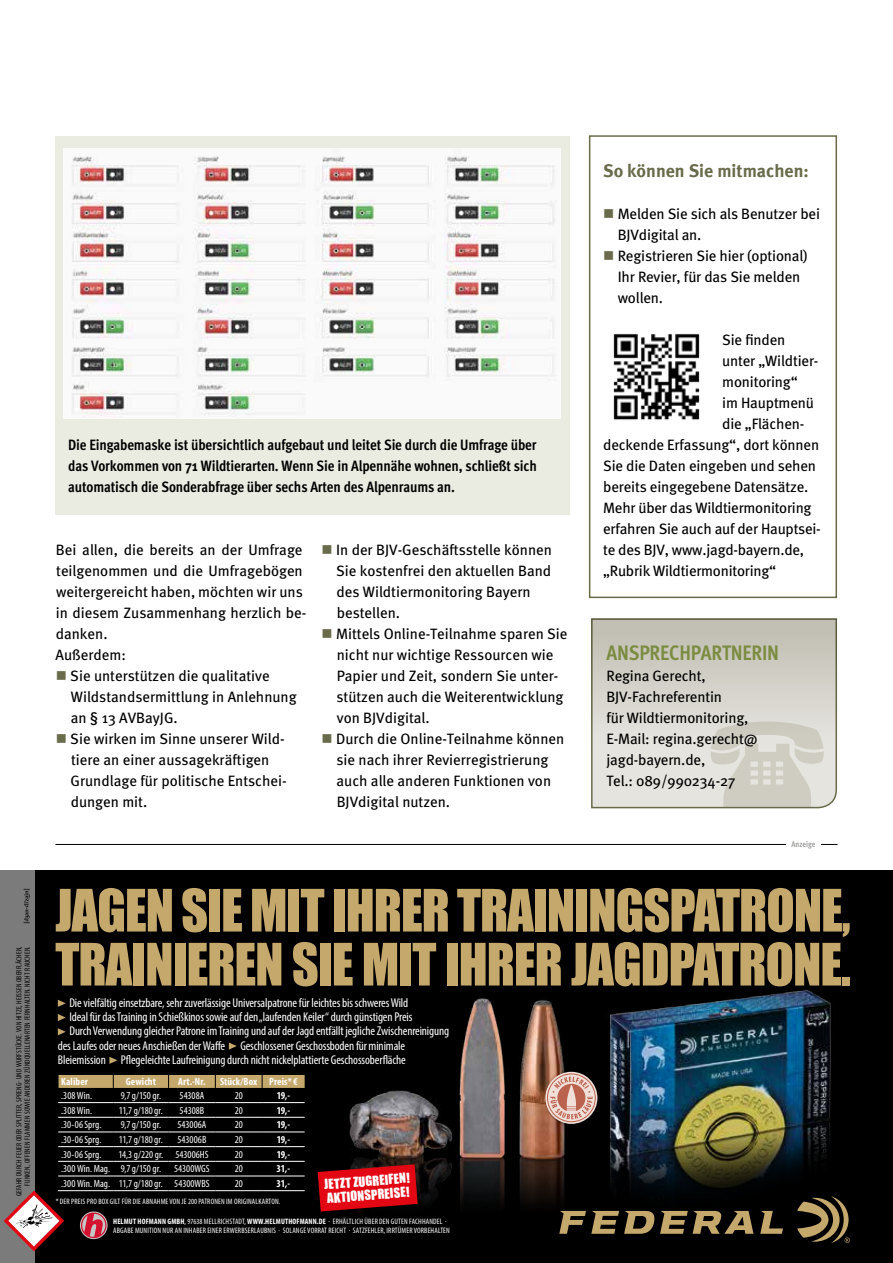
<style>
.page{position:relative;width:893px;height:1263px;background:#fff}
.page>*{position:absolute;margin:0;border:0;box-sizing:border-box;transform-origin:0 0}
.t1{font:54px/54px "Impact";letter-spacing:-.02em;color:#c5a86c}
.t2{font:700 21px "Meta Cond";letter-spacing:-.01em;color:#7b8c41}
.t3{font:18px "Meta Bold LF";color:#6a6b4b}
.t4{font:15px/21px "Meta";color:#000}
.t5{font:700 15px/21px "Meta Cond";letter-spacing:-.01em;color:#000;text-align:justify}
.t6{font:condensed 12.75px "Myriad Pro";letter-spacing:-.01em;color:#fff}
.t7{font:12.75px/14px "Impact";color:#fff}
.t8{font:condensed 10.5px "Myriad Pro";letter-spacing:.005em;color:#fff}
.t9{font:700 condensed 10.5px "Myriad Pro";letter-spacing:.005em;color:#fff}
.t10{font:700 8.25px "Meta Cond";color:#9d9d9c;scale:.96 1}
.t11{font:condensed 7.8px/9px "Myriad Pro";letter-spacing:.02em;color:#fff}
.t12{font:condensed 7.5px/8.2px "Myriad Pro";letter-spacing:.015em;color:#000;text-align:right}
.s1{color:#6a6b4b}
.s2{font-weight:700}
</style>
<div class="page">
<div style="left:55px;top:136px;width:515px;height:378px;background:#ebece1"></div>
<img style="left:64px;top:149px;width:496px;height:269px">
<div style="left:589px;top:135px;width:248px;height:463px;border:2px solid #6a6b4b"></div>
<svg style="left:591px;top:744px;width:246px;height:65px;background:#dbd9d1"></svg>
<svg style="left:591px;top:618px;width:246px;height:126px;background:#ceccc3"></svg>
<img style="left:613px;top:334px;width:87px;height:86px">
<hr style="left:55px;top:844px;width:782px;height:1px;background:#000">
<div style="left:786px;top:837px;width:35px;height:12px;background:#fff"></div>
<div style="left:0;top:870px;width:893px;height:393px;background:#000"></div>
<div style="left:0;top:870px;width:34px;height:393px;background:#7c7b7b"></div>
<img style="left:609px;top:990px;width:222px;height:203px">
<img style="left:349px;top:998px;width:216px;height:208px">
<svg style="left:58px;top:1000px;width:8px;height:7px"></svg>
<svg style="left:58px;top:1014px;width:8px;height:7px"></svg>
<svg style="left:58px;top:1028px;width:8px;height:7px"></svg>
<svg style="left:229px;top:1042px;width:8px;height:7px"></svg>
<svg style="left:109px;top:1057px;width:8px;height:7px"></svg>
<svg style="left:24px;top:889px;width:6px;height:34px"></svg>
<svg style="left:4px;top:1075px;width:301px;height:176px"></svg>
<svg style="left:318px;top:1164px;width:100px;height:47px;background:#bb0610"></svg>
<div style="left:544px;top:1071px;width:57px;height:57px;background:#000;opacity:.5"></div>
<svg style="left:545px;top:1072px;width:52px;height:52px"></svg>
<svg style="left:547px;top:1074px;width:48px;height:48px"></svg>
<div style="left:547px;top:1074px;width:49px;height:48px;border:1px solid #bb624f;border-radius:50%"></div>
<svg style="left:550px;top:1076px;width:43px;height:43px;background:#d3a498"></svg>
<svg style="left:559px;top:1196px;width:291px;height:47px"></svg>
<p class="t12" style="left:15px;top:1196px;width:251px;rotate:-90deg">GEFAHR DURCH FEUER ODER SPLITTER, SPRENG- UND WURFSTÜCKE. VON HITZE, HEISSEN OBERFLÄCHEN,<br>FUNKEN, OFFENEN FLAMMEN SOWIE ANDEREN ZÜNDQUELLENARTEN FERNHALTEN. NICHT RAUCHEN.</p>
<p class="t5" style="left:68px;top:434px;width:470px">Die Eingabemaske ist übersichtlich aufgebaut und leitet Sie durch die Umfrage über das Vorkommen von 71 Wildtierarten. Wenn Sie in Alpennähe wohnen, schließt sich automatisch die Sonderabfrage über sechs Arten des Alpenraums an.</p>
<p class="t4" style="left:56px;top:539px;width:252px">Bei allen, die bereits an der Umfrage teilgenommen und die Umfragebögen weitergereicht haben, möchten wir uns in diesem Zusammenhang herzlich be&shy;danken.<br>Außerdem:</p>
<p class="t4" style="left:71px;top:665px;width:227px;text-indent:-15px"><span class="s1">■</span> Sie unterstützen die qualitative<br>Wildstandsermittlung in Anlehnung an § 13 AVBayJG.</p>
<p class="t4" style="left:70px;top:728px;width:218px;text-indent:-15px"><span class="s1">■</span> Sie wirken im Sinne unserer Wild&shy;tiere an einer aussagekräftigen<br>Grundlage für politische Entschei&shy;dungen mit.</p>
<p class="t4" style="left:336px;top:539px;width:217px;text-indent:-15px"><span class="s1">■</span> In der BJV-Geschäftsstelle können<br>Sie kostenfrei den aktuellen Band des Wildtiermonitoring Bayern bestellen.</p>
<p class="t4" style="left:336px;top:623px;width:233px;text-indent:-15px"><span class="s1">■</span> Mittels Online-Teilnahme sparen Sie nicht nur wichtige Ressourcen wie<br>Papier und Zeit, sondern Sie unter&shy;stützen auch die Weiterentwicklung von BJVdigital.</p>
<p class="t4" style="left:336px;top:728px;width:229px;text-indent:-15px"><span class="s1">■</span> Durch die Online-Teilnahme können sie nach ihrer Revierregistrierung auch alle anderen Funktionen von<br>BJVdigital nutzen.</p>
<p class="t3" style="left:603px;top:160px;width:207px">So können Sie mitmachen:</p>
<p class="t4" style="left:618px;top:203px;width:204px;text-indent:-15px"><span class="s1">■</span> Melden Sie sich als Benutzer bei<br>BJVdigital an.</p>
<p class="t4" style="left:618px;top:245px;width:191px;text-indent:-15px"><span class="s1">■</span> Registrieren Sie hier (optional)<br>Ihr Revier, für das Sie melden wollen.</p>
<p class="t4" style="left:722px;top:329px;width:65px">Sie finden</p>
<p class="t4" style="left:722px;top:350px;width:98px">unter „Wildtier-</p>
<p class="t4" style="left:722px;top:371px;width:77px">monitoring“</p>
<p class="t4" style="left:722px;top:392px;width:93px">im Hauptmenü</p>
<p class="t4" style="left:722px;top:413px;width:84px">die „Flächen-</p>
<p class="t4" style="left:603px;top:434px;width:217px">deckende Erfassung“, dort können</p>
<p class="t4" style="left:603px;top:455px;width:214px">Sie die Daten eingeben und sehen</p>
<p class="t4" style="left:603px;top:476px;width:207px">bereits eingegebene Datensätze.</p>
<p class="t4" style="left:603px;top:497px;width:210px">Mehr über das Wildtiermonitoring</p>
<p class="t4" style="left:603px;top:518px;width:219px">erfahren Sie auch auf der Hauptsei-</p>
<p class="t4" style="left:603px;top:539px;width:203px">te des BJV, www.jagd-bayern.de,</p>
<p class="t4" style="left:603px;top:560px;width:174px">„Rubrik Wildtiermonitoring“</p>
<h2 class="t2" style="left:606px;top:641px;width:174px">ANSPRECHPARTNERIN</h2>
<p class="t4" style="left:606px;top:665px;width:153px">Regina Gerecht,<br>BJV-Fachreferentin<br>für Wildtiermonitoring,<br>E-Mail: regina.gerecht@ jagd-bayern.de,<br>Tel.: 089/990234-27</p>
<p class="t10" style="left:791px;top:839px;width:26px">Anzeige</p>
<h1 class="t1" style="left:55px;top:882px;width:797px">JAGEN SIE MIT IHRER TRAININGSPATRONE,<br>TRAINIEREN SIE MIT IHRER JAGDPATRONE.</h1>
<p class="t6" style="left:69px;top:995px;width:340px">Die vielfältig einsetzbare, sehr zuverlässige Universalpatrone für leichtes bis schweres Wild</p>
<p class="t6" style="left:69px;top:1009px;width:345px">Ideal für das Training in Schießkinos sowie auf den „laufenden Keiler“ durch günstigen Preis</p>
<p class="t6" style="left:69px;top:1023px;width:381px">Durch Verwendung gleicher Patrone im Training und auf der Jagd entfällt jegliche Zwischenreinigung</p>
<p class="t6" style="left:58px;top:1038px;width:349px">des Laufes oder neues Anschießen der Waffe Geschlossener Geschossboden für minimale</p>
<p class="t6" style="left:58px;top:1052px;width:349px">Bleiemission Pflegeleichte Laufreinigung durch nicht nickelplattierte Geschossoberfläche</p>
<p class="t9" style="left:61px;top:1075px;width:28px">Kaliber</p>
<p class="t9" style="left:126px;top:1075px;width:32px">Gewicht</p>
<p class="t9" style="left:178px;top:1075px;width:29px">Art.-Nr.</p>
<p class="t9" style="left:220px;top:1075px;width:79px">Stück/Box Preis* €</p>
<p class="t8" style="left:61px;top:1089px;width:32px">.308 Win.</p>
<p class="t8" style="left:121px;top:1089px;width:42px">9,7 g/150 gr.</p>
<p class="t8" style="left:180px;top:1089px;width:26px">54308A</p>
<p class="t8" style="left:235px;top:1089px;width:10px">20</p>
<p class="t9" style="left:277px;top:1089px;width:15px">19,-</p>
<p class="t8" style="left:61px;top:1104px;width:32px">.308 Win.</p>
<p class="t8" style="left:119px;top:1104px;width:45px">11,7 g/180 gr.</p>
<p class="t8" style="left:180px;top:1104px;width:26px">54308B</p>
<p class="t8" style="left:235px;top:1104px;width:10px">20</p>
<p class="t9" style="left:277px;top:1103px;width:15px">19,-</p>
<p class="t8" style="left:61px;top:1118px;width:42px">.30-06 Sprg.</p>
<p class="t8" style="left:121px;top:1118px;width:42px">9,7 g/150 gr.</p>
<p class="t8" style="left:177px;top:1118px;width:31px">543006A</p>
<p class="t8" style="left:235px;top:1118px;width:10px">20</p>
<p class="t9" style="left:277px;top:1118px;width:15px">19,-</p>
<p class="t8" style="left:61px;top:1133px;width:42px">.30-06 Sprg.</p>
<p class="t8" style="left:119px;top:1133px;width:45px">11,7 g/180 gr.</p>
<p class="t8" style="left:178px;top:1133px;width:30px">543006B</p>
<p class="t8" style="left:235px;top:1133px;width:10px">20</p>
<p class="t9" style="left:277px;top:1133px;width:15px">19,-</p>
<p class="t8" style="left:61px;top:1148px;width:42px">.30-06 Sprg.</p>
<p class="t8" style="left:119px;top:1148px;width:92px">14,3 g/220 gr. 543006HS</p>
<p class="t8" style="left:235px;top:1148px;width:10px">20</p>
<p class="t9" style="left:277px;top:1148px;width:15px">19,-</p>
<p class="t8" style="left:61px;top:1162px;width:101px">.300 Win. Mag. 9,7 g/150 gr.</p>
<p class="t8" style="left:174px;top:1162px;width:37px">54300WGS</p>
<p class="t8" style="left:235px;top:1162px;width:10px">20</p>
<p class="t9" style="left:277px;top:1162px;width:15px">31,-</p>
<p class="t8" style="left:61px;top:1177px;width:150px">.300 Win. Mag. 11,7 g/180 gr. 54300WBS</p>
<p class="t8" style="left:235px;top:1177px;width:10px">20</p>
<p class="t9" style="left:277px;top:1177px;width:15px">31,-</p>
<p class="t11" style="left:113px;top:1216px;width:338px"><span class="s2">HELMUT HOFMANN GMBH</span>, 97638 MELLRICHSTADT, <span class="s2">WWW.HELMUTHOFMANN.DE</span> · ERHÄLTLICH ÜBER DEN GUTEN FACHHANDEL ·<br>ABGABE MUNITION NUR AN INHABER EINER ERWERBSERLAUBNIS · SOLANGE VORRAT REICHT · SATZFEHLER, IRRTÜMER VORBEHALTEN</p>
<p class="t7" style="left:324px;top:1177px;width:88px;rotate:-4deg">JETZT ZUGREIFEN!<br>AKTIONSPREISE!</p>
<p class="t11" style="left:56px;top:1196px;width:226px">* DER PREIS PRO BOX GILT FÜR DIE ABNAHME VON JE 200 PATRONEN IM ORIGINALKARTON.</p>
</div>
